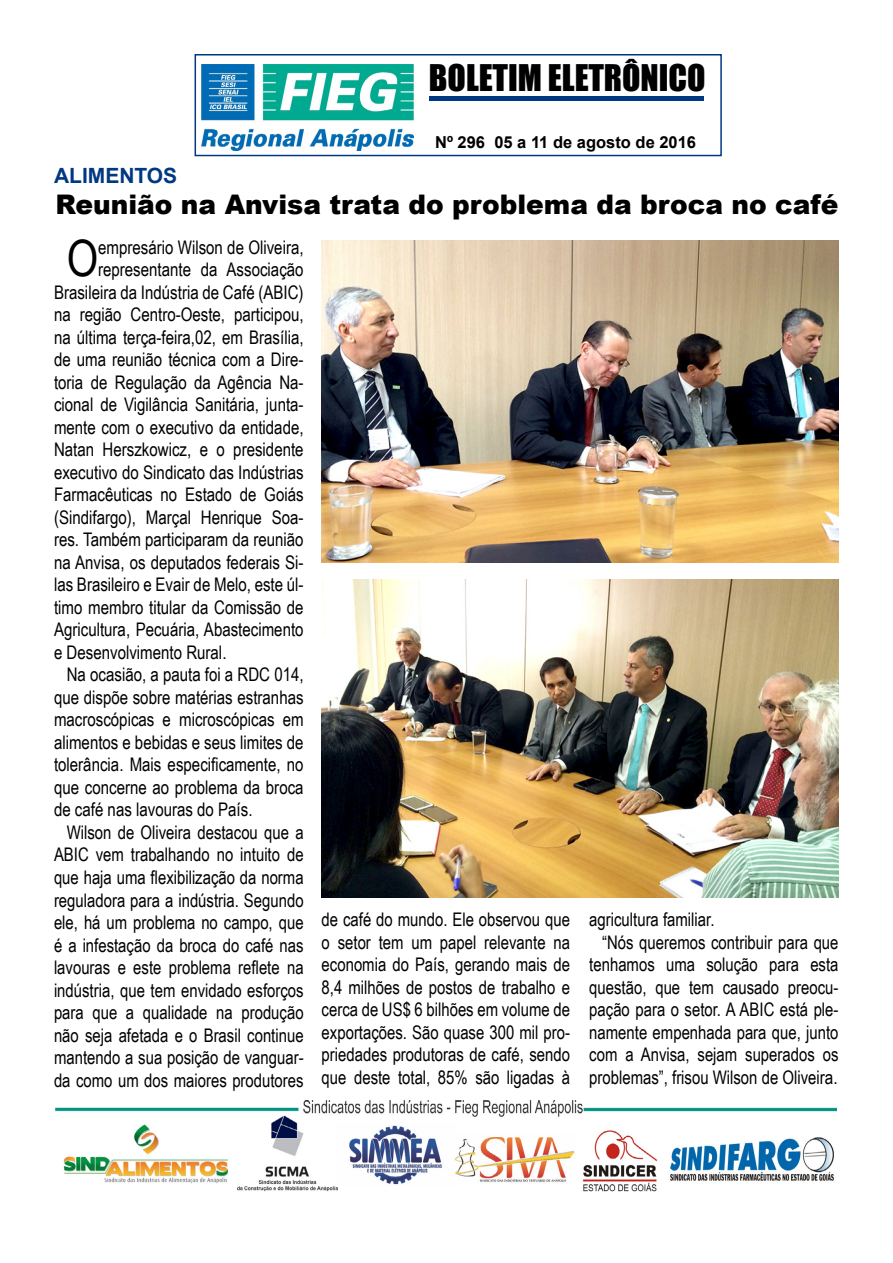
<style>
.page{position:relative;width:893px;height:1263px;background:#fff}
.page>*{position:absolute;margin:0;border:0;box-sizing:border-box;transform-origin:0 0}
.t1{font:50.25px "Arial Narrow";color:#000}
.t2{font:33.75px "Impact";color:#000}
.t3{font:27px "Arial MT Black";color:#000}
.t4{font:700 21px "Arial";color:#003882}
.t5{font:18.75px/22.5px "Arial Narrow";color:#000;text-align:justify}
.t6{font:700 16.5px "Arial";color:#000}
</style>
<div class="page">
<img style="left:201px;top:64px;width:213px;height:86px">
<hr style="left:429px;top:97px;width:275px;height:4px;background:#003882">
<div style="left:195px;top:54px;width:527px;height:102px;border:2px solid #003882"></div>
<img style="left:55px;top:1100px;width:782px;height:92px">
<img style="left:322px;top:240px;width:517px;height:322px">
<img style="left:322px;top:579px;width:517px;height:318px">
<h2 class="t2" style="left:429px;top:51px;width:278px">BOLETIM ELETRÔNICO</h2>
<p class="t6" style="left:435px;top:130px;width:263px">Nº 296 05 a 11 de agosto de 2016</p>
<p class="t4" style="left:54px;top:161px;width:125px">ALIMENTOS</p>
<h3 class="t3" style="left:55px;top:187px;width:784px">Reunião na Anvisa trata do problema da broca no café</h3>
<h1 class="t1" style="left:67px;top:222px;width:33px">O</h1>
<p class="t5" style="left:98px;top:235px;width:207px">empresário Wilson de Oliveira,</p>
<p class="t5" style="left:98px;top:258px;width:207px">representante da Associação</p>
<p class="t5" style="left:54px;top:280px;width:251px">Brasileira da Indústria de Café (ABIC)</p>
<p class="t5" style="left:54px;top:303px;width:251px">na região Centro-Oeste, participou,</p>
<p class="t5" style="left:54px;top:325px;width:251px">na última terça-feira,02, em Brasília,</p>
<p class="t5" style="left:54px;top:348px;width:251px">de uma reunião técnica com a Dire-</p>
<p class="t5" style="left:54px;top:370px;width:251px">toria de Regulação da Agência Na-</p>
<p class="t5" style="left:54px;top:393px;width:251px">cional de Vigilância Sanitária, junta-</p>
<p class="t5" style="left:54px;top:415px;width:251px">mente com o executivo da entidade,</p>
<p class="t5" style="left:54px;top:438px;width:251px">Natan Herszkowicz, e o presidente</p>
<p class="t5" style="left:54px;top:460px;width:251px">executivo do Sindicato das Indústrias</p>
<p class="t5" style="left:54px;top:483px;width:251px">Farmacêuticas no Estado de Goiás</p>
<p class="t5" style="left:54px;top:505px;width:251px">(Sindifargo), Marçal Henrique Soa-</p>
<p class="t5" style="left:54px;top:528px;width:251px">res. Também participaram da reunião</p>
<p class="t5" style="left:54px;top:550px;width:251px">na Anvisa, os deputados federais Si-</p>
<p class="t5" style="left:54px;top:573px;width:251px">las Brasileiro e Evair de Melo, este úl-</p>
<p class="t5" style="left:54px;top:595px;width:251px">timo membro titular da Comissão de</p>
<p class="t5" style="left:54px;top:618px;width:251px">Agricultura, Pecuária, Abastecimento</p>
<p class="t5" style="left:54px;top:640px;width:174px">e Desenvolvimento Rural.</p>
<p class="t5" style="left:67px;top:663px;width:238px">Na ocasião, a pauta foi a RDC 014,</p>
<p class="t5" style="left:54px;top:685px;width:251px">que dispõe sobre matérias estranhas</p>
<p class="t5" style="left:54px;top:708px;width:251px">macroscópicas e microscópicas em</p>
<p class="t5" style="left:54px;top:730px;width:251px">alimentos e bebidas e seus limites de</p>
<p class="t5" style="left:54px;top:753px;width:251px">tolerância. Mais especificamente, no</p>
<p class="t5" style="left:54px;top:775px;width:251px">que concerne ao problema da broca</p>
<p class="t5" style="left:54px;top:798px;width:200px">de café nas lavouras do País.</p>
<p class="t5" style="left:67px;top:820px;width:238px">Wilson de Oliveira destacou que a</p>
<p class="t5" style="left:54px;top:843px;width:251px">ABIC vem trabalhando no intuito de</p>
<p class="t5" style="left:54px;top:865px;width:251px">que haja uma flexibilização da norma</p>
<p class="t5" style="left:54px;top:888px;width:251px">reguladora para a indústria. Segundo</p>
<p class="t5" style="left:54px;top:910px;width:251px">ele, há um problema no campo, que</p>
<p class="t5" style="left:54px;top:933px;width:251px">é a infestação da broca do café nas</p>
<p class="t5" style="left:54px;top:955px;width:251px">lavouras e este problema reflete na</p>
<p class="t5" style="left:54px;top:978px;width:251px">indústria, que tem envidado esforços</p>
<p class="t5" style="left:54px;top:1000px;width:251px">para que a qualidade na produção</p>
<p class="t5" style="left:54px;top:1023px;width:251px">não seja afetada e o Brasil continue</p>
<p class="t5" style="left:54px;top:1045px;width:251px">mantendo a sua posição de vanguar-</p>
<p class="t5" style="left:54px;top:1068px;width:251px">da como um dos maiores produtores</p>
<p class="t5" style="left:322px;top:907px;width:250px">de café do mundo. Ele observou que o setor tem um papel relevante na economia do País, gerando mais de 8,4 milhões de postos de trabalho e cerca de US$ 6 bilhões em volume de exportações. São quase 300 mil pro&shy;priedades produtoras de café, sendo que deste total, 85% são ligadas à</p>
<p class="t5" style="left:589px;top:907px;width:127px">agricultura familiar.</p>
<p class="t5" style="left:602px;top:930px;width:238px">“Nós queremos contribuir para que</p>
<p class="t5" style="left:589px;top:952px;width:251px">tenhamos uma solução para esta</p>
<p class="t5" style="left:589px;top:975px;width:251px">questão, que tem causado preocu-</p>
<p class="t5" style="left:589px;top:997px;width:251px">pação para o setor. A ABIC está ple-</p>
<p class="t5" style="left:589px;top:1020px;width:251px">namente empenhada para que, junto</p>
<p class="t5" style="left:589px;top:1042px;width:251px">com a Anvisa, sejam superados os</p>
<p class="t5" style="left:589px;top:1065px;width:250px">problemas”, frisou Wilson de Oliveira.</p>
</div>
